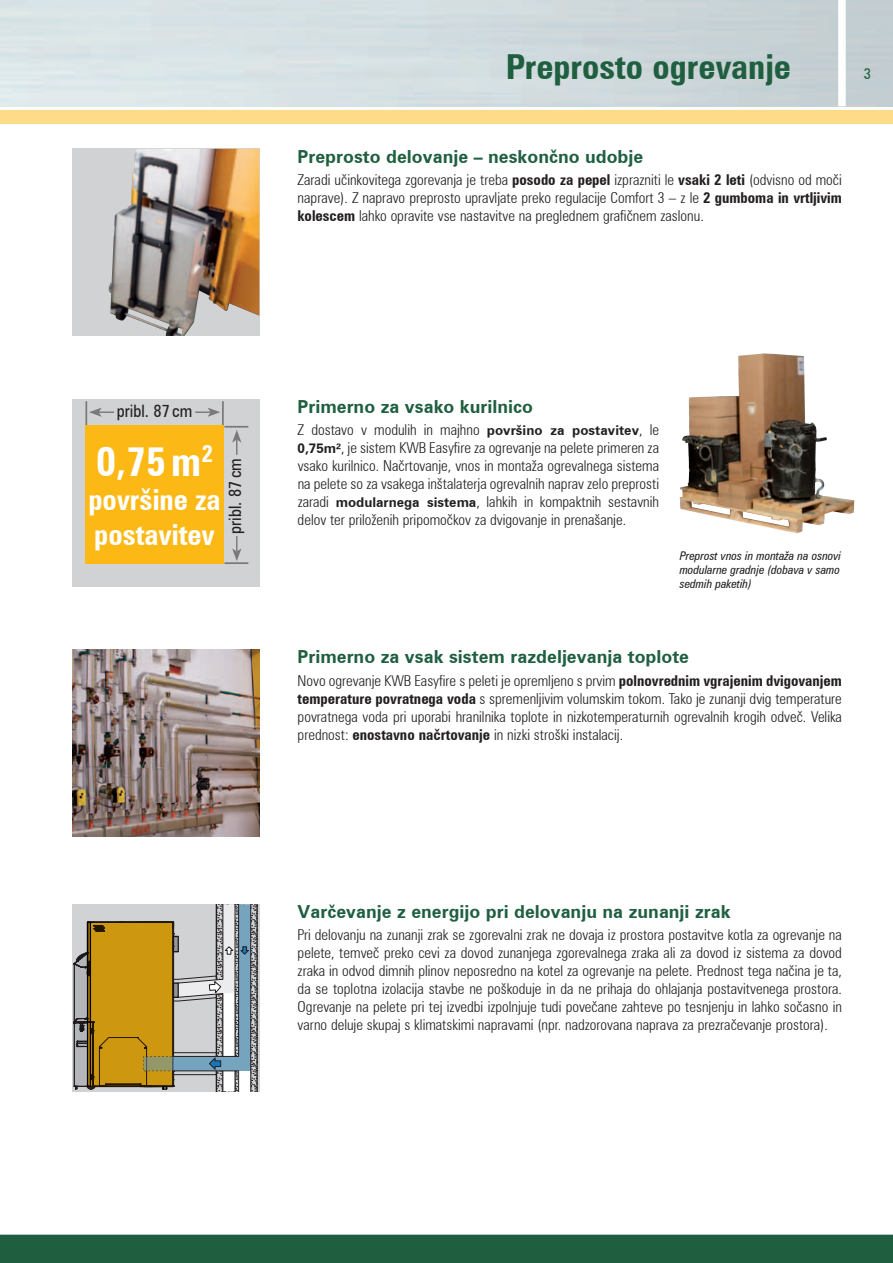
<style>
.page{position:relative;width:893px;height:1263px;background:#fff}
.page>*{position:absolute;margin:0;border:0;box-sizing:border-box;transform-origin:0 0}
.t1{font:700 condensed 40.65px "Zurich BT";color:#fff}
.t2{font:700 condensed 34.5px "Zurich BT";color:#1f5f40}
.t3{font:700 condensed 28.95px/34.8px "Zurich BT";color:#fff}
.t4{font:700 18px "Zurich BT";color:#1f5f40}
.t5{font:condensed 17.1px "Zurich BT";color:#231f20}
.t6{font:300 condensed 15px/18px "Zurich BT";color:#231f20;text-align:justify}
.t7{font:condensed 15px "Zurich BT";color:#1f5f40}
.t8{font:italic condensed 12px/14.1px "Zurich BT";color:#231f20;text-align:justify}
.s1{font-weight:700}
.s2{font-weight:700;font-stretch:normal;font-size:13.5px}
</style>
<div class="page">
<div style="left:0;top:0;width:893px;height:124px;background:#fddb89"></div>
<div style="left:0;top:1233px;width:893px;height:30px;background:#1f5f40"></div>
<div style="left:0;top:1227px;width:893px;height:7px;background:#fff"></div>
<svg style="left:0;top:106px;width:893px;height:4px;background:#f3f6f6"></svg>
<img style="left:0;top:0;width:893px;height:106px">
<div style="left:838px;top:0;width:8px;height:106px;background:#fff"></div>
<img style="left:72px;top:650px;width:187px;height:187px">
<div style="left:72px;top:149px;width:187px;height:187px;background:#d1d2d4"></div>
<img style="left:108px;top:149px;width:151px;height:187px">
<svg style="left:72px;top:904px;width:186px;height:188px;background:#b1a072"></svg>
<div style="left:72px;top:399px;width:187px;height:187px;background:#d1d2d4"></div>
<div style="left:85px;top:426px;width:139px;height:138px;background:#fcb814"></div>
<hr style="left:85px;top:401px;width:2px;height:24px;background:#231f20">
<hr style="left:222px;top:401px;width:2px;height:24px;background:#231f20">
<hr style="left:224px;top:426px;width:24px;height:2px;background:#231f20">
<hr style="left:224px;top:562px;width:24px;height:2px;background:#231f20">
<svg style="left:89px;top:408px;width:25px;height:9px"></svg>
<svg style="left:232px;top:536px;width:9px;height:25px"></svg>
<svg style="left:195px;top:408px;width:25px;height:9px"></svg>
<svg style="left:232px;top:430px;width:9px;height:25px"></svg>
<img style="left:680px;top:353px;width:174px;height:180px">
<h2 class="t2" style="left:506px;top:46px;width:269px">Preprosto ogrevanj</h2>
<h2 class="t2" style="left:660px;top:46px;width:132px">Healdline</h2>
<p class="t7" style="left:864px;top:65px;width:9px">3</p>
<p class="t4" style="left:298px;top:145px;width:347px">Preprosto delovanje – neskončno udobje</p>
<p class="t6" style="left:298px;top:170px;width:546px">Zaradi učinkovitega zgorevanja je treba <span class="s1">posodo za pepel</span> izprazniti le <span class="s1">vsaki 2 leti</span> (odvisno od moči naprave). Z napravo preprosto upravljate preko regulacije Comfort 3 – z le <span class="s1">2 gumboma in vrtljivim kolescem</span> lahko opravite vse nastavitve na preglednem grafičnem zaslonu.</p>
<p class="t5" style="left:117px;top:400px;width:77px">pribl. 87 cm</p>
<h1 class="t1" style="left:96px;top:436px;width:118px">0,75m<sup>2</sup></h1>
<h3 class="t3" style="left:88px;top:482px;width:134px">površine za postavitev</h3>
<p class="t5" style="left:225px;top:534px;width:77px;rotate:-90deg">pribl. 87 cm</p>
<p class="t4" style="left:298px;top:396px;width:237px">Primerno za vsako kurilnico</p>
<p class="t6" style="left:298px;top:421px;width:363px">Z dostavo v modulih in majhno <span class="s2">površino za postavitev</span>, le <span class="s2">0,75m²</span>, je sistem KWB Easyfire za ogrevanje na pelete primeren za vsako kurilnico. Načrtovanje, vnos in montaža ogrevalnega sistema na pelete so za vsakega inštalaterja ogrevalnih naprav zelo preprosti zaradi <span class="s2">modularnega sistema</span>, lahkih in kompaktnih sestavnih delov ter priloženih pripomočkov za dvigovanje in prenašanje.</p>
<p class="t8" style="left:680px;top:549px;width:163px">Preprost vnos in montaža na osnovi modularne gradnje (dobava v samo sedmih paketih)</p>
<p class="t4" style="left:298px;top:646px;width:393px">Primerno za vsak sistem razdeljevanja toplote</p>
<p class="t6" style="left:298px;top:671px;width:546px">Novo ogrevanje KWB Easyfire s peleti je opremljeno s prvim <span class="s1">polnovrednim vgrajenim dvigovanjem temperature povratnega voda</span> s spremenljivim volumskim tokom. Tako je zunanji dvig temperature povratnega voda pri uporabi hranilnika toplote in nizkotemperaturnih ogrevalnih krogih odveč. Velika prednost: <span class="s1">enostavno načrtovanje</span> in nizki stroški instalacij.</p>
<p class="t4" style="left:298px;top:901px;width:434px">Varčevanje z energijo pri delovanju na zunanji zrak</p>
<p class="t6" style="left:298px;top:926px;width:546px">Pri delovanju na zunanji zrak se zgorevalni zrak ne dovaja iz prostora postavitve kotla za ogrevanje na pelete, temveč preko cevi za dovod zunanjega zgorevalnega zraka ali za dovod iz sistema za dovod zraka in odvod dimnih plinov neposredno na kotel za ogrevanje na pelete. Prednost tega načina je ta, da se toplotna izolacija stavbe ne poškoduje in da ne prihaja do ohlajanja postavitvenega prostora.<br>Ogrevanje na pelete pri tej izvedbi izpolnjuje tudi povečane zahteve po tesnjenju in lahko sočasno in varno deluje skupaj s klimatskimi napravami (npr. nadzorovana naprava za prezračevanje prostora).</p>
</div>
